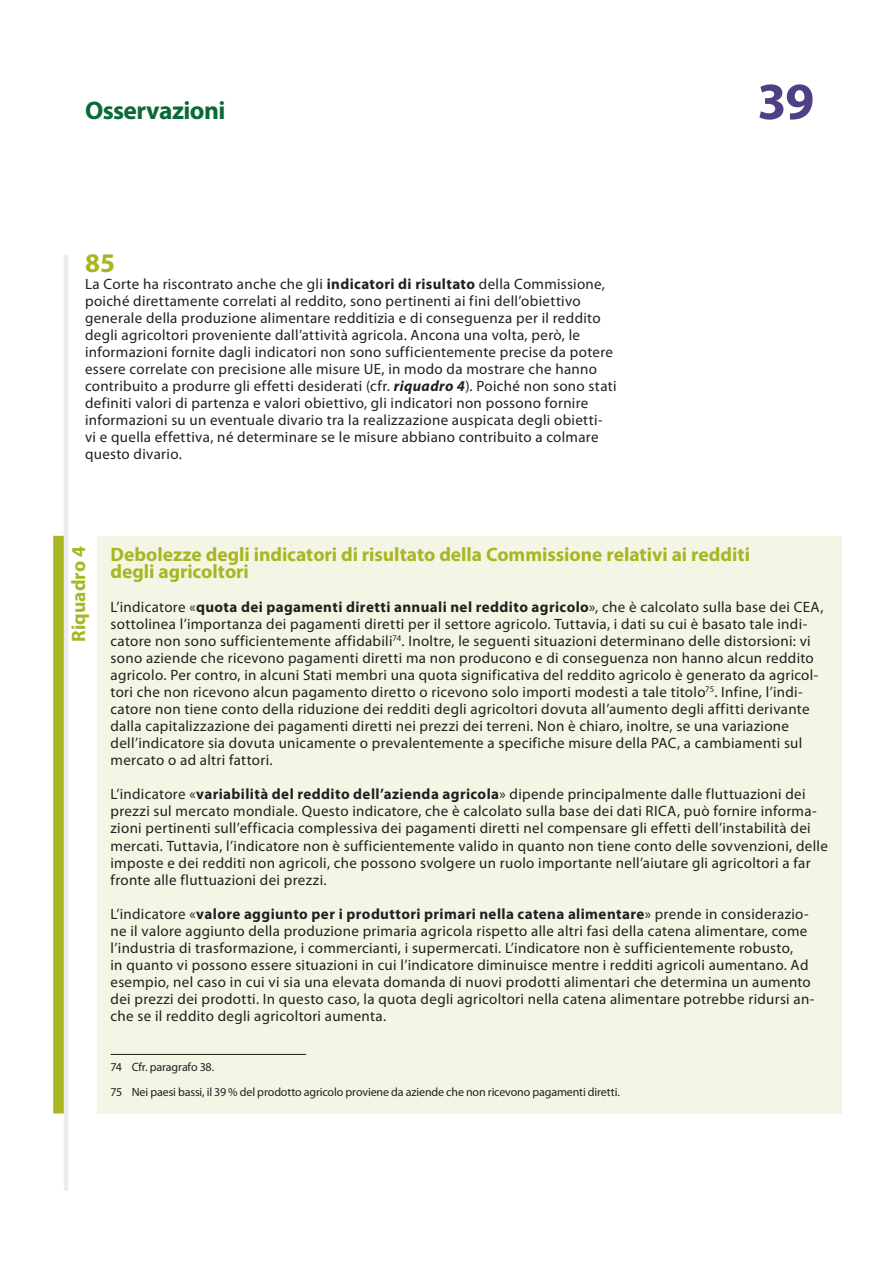
<style>
.page{position:relative;width:893px;height:1263px;background:#fff}
.page>*{position:absolute;margin:0;border:0;box-sizing:border-box;transform-origin:0 0}
.t1{font:700 52.5px "Myriad Pro";color:#4f4085}
.E_05_-_CHAP__1__TEXT{font:700 27px "Myriad Pro";color:#a7b621}
.t2{font:700 25.5px "Myriad Pro";letter-spacing:-.025em;color:#0b6938}
.F_02_-_BOX_TITRE_COL{font:700 19.5px/17px "Myriad Pro";color:#a7b621}
.F_01_-_GREEN_BOX_NUM{font:700 19.5px "Myriad Pro";color:#a7b621}
.F_04_-_BOX_TEXTE{font:15px/17px "Myriad Pro";letter-spacing:.02em;color:#231f20}
.E_05_-_CHAP__1__TEXT-2{font:15px/17px "Myriad Pro";letter-spacing:.02em;color:#231f20}
.E_08_-_CHAP__FOOTNOT{font:12px "Myriad Pro";letter-spacing:-.01em;color:#231f20}
.s1{font-weight:700}
.s2{font-weight:700;font-style:italic}
</style>
<div class="page">
<hr style="left:64px;top:255px;width:4px;height:936px;background:#ebebeb">
<div style="left:53px;top:536px;width:11px;height:577px;background:#a7b621"></div>
<div style="left:98px;top:536px;width:744px;height:577px;background:#f4f6e5"></div>
<hr style="left:111px;top:1054px;width:195px;height:1px;background:#231f20">
<h3 class="t2" style="left:85px;top:94px;width:142px">Osservazioni</h3>
<p class="E_05_-_CHAP__1__TEXT" style="left:85px;top:245px;width:32px">85</p>
<p class="E_05_-_CHAP__1__TEXT-2" style="left:85px;top:275px;width:533px">La Corte ha riscontrato anche che gli <span class="s1">indicatori di risultato</span> della Commissione, poiché direttamente correlati al reddito, sono pertinenti ai fini dell’obiettivo generale della produzione alimentare redditizia e di conseguenza per il reddito degli agricoltori proveniente dall’attività agricola. Ancona una volta, però, le informazioni fornite dagli indicatori non sono sufficientemente precise da potere essere correlate con precisione alle misure UE, in modo da mostrare che hanno contribuito a produrre gli effetti desiderati (cfr. <span class="s2">riquadro 4</span>). Poiché non sono stati definiti valori di partenza e valori obiettivo, gli indicatori non possono fornire informazioni su un eventuale divario tra la realizzazione auspicata degli obietti&shy;vi e quella effettiva, né determinare se le misure abbiano contribuito a colmare questo divario.</p>
<h1 class="t1" style="left:757px;top:67px;width:58px">39</h1>
<p class="F_01_-_GREEN_BOX_NUM" style="left:66px;top:641px;width:97px;rotate:-90deg">Riquadro 4</p>
<p class="F_02_-_BOX_TITRE_COL" style="left:111px;top:546px;width:641px">Debolezze degli indicatori di risultato della Commissione relativi ai redditi degli agricoltori</p>
<p class="F_04_-_BOX_TEXTE" style="left:111px;top:599px;width:714px">L’indicatore «<span class="s1">quota dei pagamenti diretti annuali nel reddito agricolo</span>», che è calcolato sulla base dei CEA, sottolinea l’importanza dei pagamenti diretti per il settore agricolo. Tuttavia, i dati su cui è basato tale indi&shy;catore non sono sufficientemente affidabili<sup>74</sup>. Inoltre, le seguenti situazioni determinano delle distorsioni: vi sono aziende che ricevono pagamenti diretti ma non producono e di conseguenza non hanno alcun reddito agricolo. Per contro, in alcuni Stati membri una quota significativa del reddito agricolo è generato da agricol&shy;tori che non ricevono alcun pagamento diretto o ricevono solo importi modesti a tale titolo<sup>75</sup>. Infine, l’indi&shy;catore non tiene conto della riduzione dei redditi degli agricoltori dovuta all’aumento degli affitti derivante dalla capitalizzazione dei pagamenti diretti nei prezzi dei terreni. Non è chiaro, inoltre, se una variazione dell’indicatore sia dovuta unicamente o prevalentemente a specifiche misure della PAC, a cambiamenti sul mercato o ad altri fattori.</p>
<p class="F_04_-_BOX_TEXTE" style="left:111px;top:786px;width:719px">L’indicatore «<span class="s1">variabilità del reddito dell’azienda agricola</span>» dipende principalmente dalle fluttuazioni dei prezzi sul mercato mondiale. Questo indicatore, che è calcolato sulla base dei dati RICA, può fornire informa&shy;zioni pertinenti sull’efficacia complessiva dei pagamenti diretti nel compensare gli effetti dell’instabilità dei mercati. Tuttavia, l’indicatore non è sufficientemente valido in quanto non tiene conto delle sovvenzioni, delle imposte e dei redditi non agricoli, che possono svolgere un ruolo importante nell’aiutare gli agricoltori a far fronte alle fluttuazioni dei prezzi.</p>
<p class="F_04_-_BOX_TEXTE" style="left:111px;top:905px;width:705px">L’indicatore «<span class="s1">valore aggiunto per i produttori primari nella catena alimentare</span>» prende in considerazio&shy;ne il valore aggiunto della produzione primaria agricola rispetto alle altri fasi della catena alimentare, come l’industria di trasformazione, i commercianti, i supermercati. L’indicatore non è sufficientemente robusto,<br>in quanto vi possono essere situazioni in cui l’indicatore diminuisce mentre i redditi agricoli aumentano. Ad esempio, nel caso in cui vi sia una elevata domanda di nuovi prodotti alimentari che determina un aumento dei prezzi dei prodotti. In questo caso, la quota degli agricoltori nella catena alimentare potrebbe ridursi an&shy;che se il reddito degli agricoltori aumenta.</p>
<p class="E_08_-_CHAP__FOOTNOT" style="left:111px;top:1059px;width:105px">74 Cfr. paragrafo 38.</p>
<p class="E_08_-_CHAP__FOOTNOT" style="left:111px;top:1084px;width:511px">75 Nei paesi bassi, il 39 % del prodotto agricolo proviene da aziende che non ricevono pagamenti diretti.</p>
</div>
